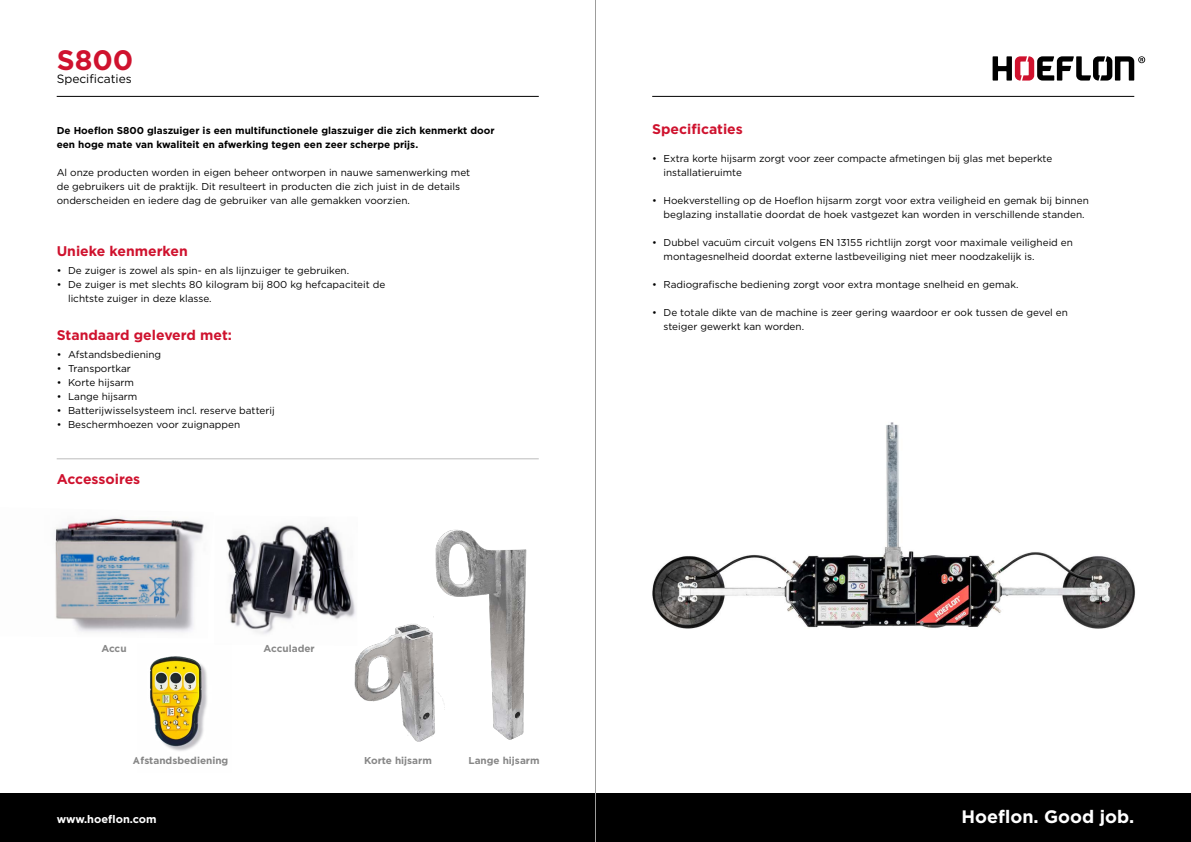
<style>
.page{position:relative;width:1191px;height:842px;background:#fff}
.page>*{position:absolute;margin:0;border:0;box-sizing:border-box;transform-origin:0 0}
.t1{font:700 28.1px "Gotham";color:#cf122e}
.t2{font:700 18px "Gotham";color:#fff}
.t3{font:700 14px "Gotham";color:#cf122e}
.t4{font:12px "Gotham";color:#000}
.t5{font:700 11px "Gotham";color:#fff}
.t6{font:10px/14px "Gotham";color:#000}
.t7{font:700 10px/14px "Gotham";color:#000}
.t8{font:700 10px "Gotham";color:#878787}
</style>
<div class="page">
<div style="left:0;top:794px;width:1191px;height:48px;background:#000"></div>
<hr style="left:57px;top:96px;width:482px;height:1px;background:#000">
<svg style="left:992px;top:56px;width:153px;height:25px"></svg>
<hr style="left:652px;top:96px;width:482px;height:1px;background:#000">
<img style="left:652px;top:422px;width:484px;height:207px">
<hr style="left:57px;top:459px;width:482px;height:1px;background:#bcbcbc">
<img style="left:55px;top:517px;width:149px;height:116px">
<img style="left:226px;top:525px;width:130px;height:109px">
<img style="left:150px;top:656px;width:57px;height:95px">
<img style="left:348px;top:615px;width:77px;height:127px">
<img style="left:425px;top:529px;width:102px;height:211px">
<hr style="left:595px;top:0;width:1px;height:842px;background:#9d9d9c">
<h1 class="t1" style="left:57px;top:41px;width:78px">S800</h1>
<p class="t4" style="left:57px;top:71px;width:77px">Specificaties</p>
<p class="t7" style="left:57px;top:123px;width:439px">De Hoeflon S800 glaszuiger is een multifunctionele glaszuiger die zich kenmerkt door een hoge mate van kwaliteit en afwerking tegen een zeer scherpe prijs.</p>
<p class="t6" style="left:57px;top:165px;width:415px">Al onze producten worden in eigen beheer ontworpen in nauwe samenwerking met de gebruikers uit de praktijk. Dit resulteert in producten die zich juist in de details onderscheiden en iedere dag de gebruiker van alle gemakken voorzien.</p>
<h3 class="t3" style="left:57px;top:242px;width:133px">Unieke kenmerken</h3>
<p class="t6" style="left:57px;top:263px;width:294px">• De zuiger is zowel als spin- en als lijnzuiger te gebruiken.</p>
<p class="t6" style="left:68px;top:277px;width:319px;text-indent:-11px">• De zuiger is met slechts 80 kilogram bij 800 kg hefcapaciteit de lichtste zuiger in deze klasse.</p>
<h3 class="t3" style="left:57px;top:326px;width:177px">Standaard geleverd met:</h3>
<p class="t6" style="left:57px;top:347px;width:106px">• Afstandsbediening</p>
<p class="t6" style="left:57px;top:361px;width:76px">• Transportkar</p>
<p class="t6" style="left:57px;top:375px;width:79px">• Korte hijsarm</p>
<p class="t6" style="left:57px;top:389px;width:82px">• Lange hijsarm</p>
<p class="t6" style="left:57px;top:403px;width:220px">• Batterijwisselsysteem incl. reserve batterij</p>
<p class="t6" style="left:57px;top:417px;width:185px">• Beschermhoezen voor zuignappen</p>
<h3 class="t3" style="left:57px;top:470px;width:85px">Accessoires</h3>
<p class="t8" style="left:101px;top:642px;width:27px">Accu</p>
<p class="t8" style="left:263px;top:642px;width:53px">Acculader</p>
<p class="t8" style="left:133px;top:754px;width:97px">Afstandsbediening</p>
<p class="t8" style="left:364px;top:754px;width:69px">Korte hijsarm</p>
<p class="t8" style="left:468px;top:754px;width:73px">Lange hijsarm</p>
<h3 class="t3" style="left:652px;top:120px;width:92px">Specificaties</h3>
<p class="t6" style="left:663px;top:151px;width:390px;text-indent:-11px">• Extra korte hijsarm zorgt voor zeer compacte afmetingen bij glas met beperkte installatieruimte</p>
<p class="t6" style="left:663px;top:193px;width:427px;text-indent:-11px">• Hoekverstelling op de Hoeflon hijsarm zorgt voor extra veiligheid en gemak bij binnen beglazing installatie doordat de hoek vastgezet kan worden in verschillende standen.</p>
<p class="t6" style="left:663px;top:235px;width:411px;text-indent:-11px">• Dubbel vacuüm circuit volgens EN 13155 richtlijn zorgt voor maximale veiligheid en montagesnelheid doordat externe lastbeveiliging niet meer noodzakelijk is.</p>
<p class="t6" style="left:652px;top:277px;width:368px">• Radiografische bediening zorgt voor extra montage snelheid en gemak.</p>
<p class="t6" style="left:663px;top:305px;width:406px;text-indent:-11px">• De totale dikte van de machine is zeer gering waardoor er ook tussen de gevel en steiger gewerkt kan worden.</p>
<p class="t5" style="left:57px;top:812px;width:101px">www.hoeflon.com</p>
<h2 class="t2" style="left:961px;top:805px;width:174px">Hoeflon. Good job.</h2>
</div>
